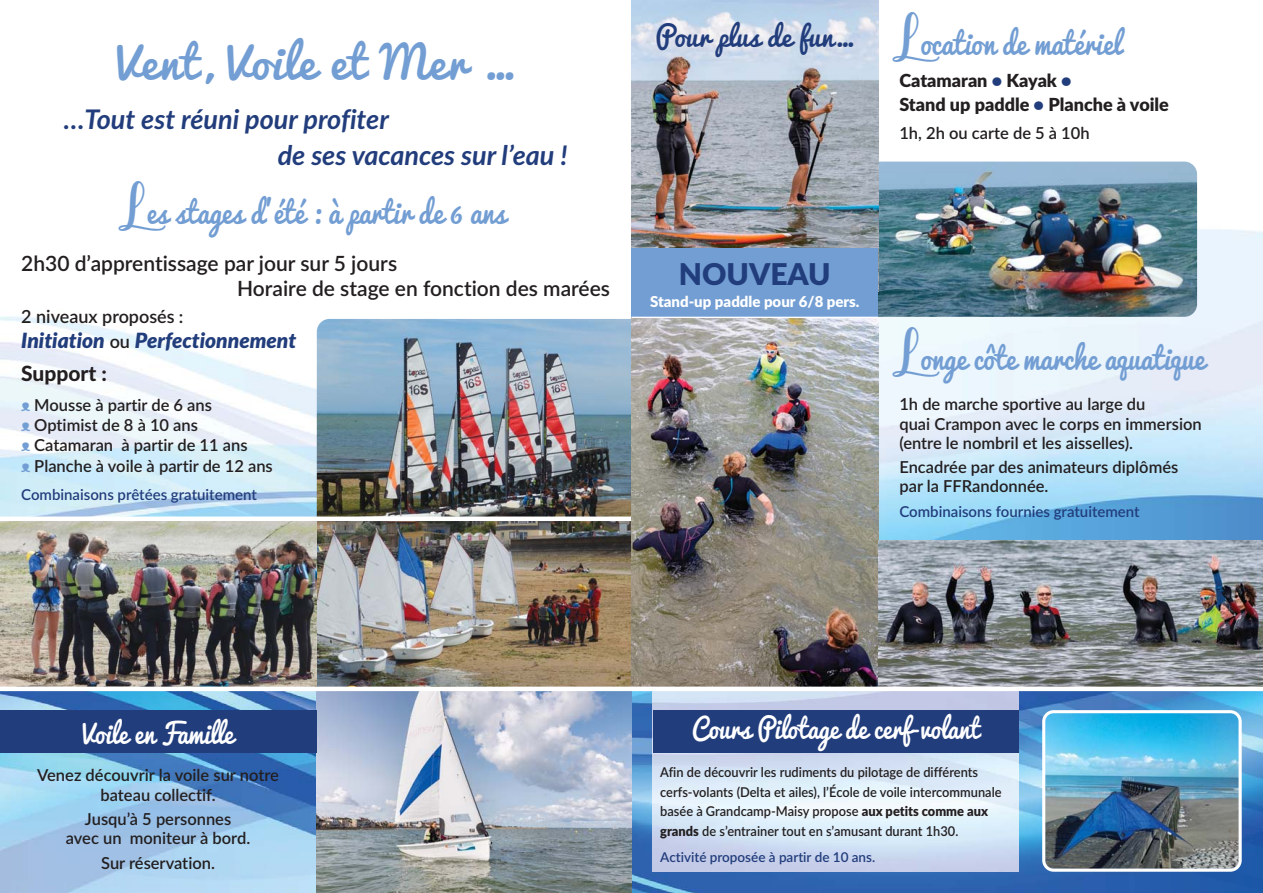
<style>
.page{position:relative;width:1263px;height:893px;background:#fff}
.page>*{position:absolute;margin:0;border:0;box-sizing:border-box;transform-origin:0 0}
.t1{font:45px "Pacifico";letter-spacing:.025em;color:#739ed3}
.t2{font:30px "Pacifico";color:#739ed3;scale:.9 1}
.t3{font:900 30px "Lato";color:#223d7c}
.t4{font:italic 700 27px/36px "Lato";color:#223d7c}
.t5{font:27px "Pacifico";color:#fff;scale:.9 1}
.t6{font:27px "Pacifico";color:#223d7c}
.t7{font:600 21px/25.2px "Lato";color:#231f20}
.t8{font:italic 900 21px/33.8px "Lato";color:#223d7c}
.t9{font:900 18px/24px "Lato";color:#231f20}
.t10{font:600 18px "Lato";color:#231f20}
.t11{font:600 16.5px/20.2px "Lato";color:#231f20}
.t12{font:600 15px "Lato";color:#223d7c}
.t13{font:900 15px "Lato";color:#fff}
.t14{font:600 13.5px/19.5px "Lato";color:#231f20;scale:.95 1}
.t15{font:600 13.5px "Lato";color:#223d7c}
.s1{font-family:"charlotte";font-size:36px}
.s2{font-weight:600;font-style:normal;font-size:18px;color:#231f20}
.s3{font-weight:800;font-style:normal;color:#231f20}
.s4{color:#223d7c}
.s5{font-weight:900}
</style>
<div class="page">
<img style="left:0;top:0;width:1263px;height:893px">
<div style="left:1167px;top:857px;width:96px;height:36px;background:#205aa9"></div>
<img style="left:857px;top:162px;width:340px;height:155px;border-radius:13px">
<img style="left:317px;top:691px;width:314px;height:202px">
<img style="left:317px;top:319px;width:314px;height:197px">
<img style="left:0;top:521px;width:631px;height:166px">
<div style="left:0;top:516px;width:631px;height:5px;background:#fff"></div>
<img style="left:631px;top:0;width:247px;height:249px">
<div style="left:631px;top:249px;width:247px;height:70px;background:#739ed3"></div>
<svg style="left:631px;top:317px;width:247px;height:2px"></svg>
<div style="left:0;top:710px;width:317px;height:43px;background:#223d7c"></div>
<img style="left:1042px;top:710px;width:200px;height:162px">
<img style="left:653px;top:691px;width:365px;height:181px">
<img style="left:631px;top:319px;width:247px;height:368px">
<img style="left:878px;top:540px;width:385px;height:147px">
<hr style="left:0;top:687px;width:1263px;height:4px;background:#fff">
<div style="left:653px;top:710px;width:365px;height:43px;background:#223d7c"></div>
<svg style="left:22px;top:403px;width:8px;height:8px"></svg>
<svg style="left:22px;top:423px;width:8px;height:8px"></svg>
<svg style="left:22px;top:442px;width:8px;height:9px"></svg>
<svg style="left:22px;top:463px;width:8px;height:9px"></svg>
<h1 class="t1" style="left:116px;top:38px;width:400px">Vent, Voile et Mer …</h1>
<h3 class="t4" style="left:278px;top:101px;width:291px;text-indent:-214px">…Tout est réuni pour profiter<br>de ses vacances sur l’eau !</h3>
<h2 class="t2" style="left:125px;top:196px;width:424px"><span class="s1">L</span>es stages d’été : à partir de 6 ans</h2>
<p class="t7" style="left:237px;top:253px;width:374px;text-indent:-216px">2h30 d’apprentissage par jour sur 5 jours<br>Horaire de stage en fonction des marées</p>
<p class="t10" style="left:21px;top:310px;width:164px">2 niveaux proposés :</p>
<p class="t8" style="left:21px;top:323px;width:276px">Initiation <span class="s2">ou</span> Perfectionnement<br><span class="s3">Support :</span></p>
<p class="t11" style="left:34px;top:397px;width:240px">Mousse à partir de 6 ans<br>Optimist de 8 à 10 ans<br>Catamaran à partir de 11 ans<br>Planche à voile à partir de 12 ans</p>
<p class="t12" style="left:21px;top:488px;width:237px">Combinaisons prêtées gratuitement</p>
<h3 class="t6" style="left:655px;top:21px;width:200px">Pour plus de fun…</h3>
<h2 class="t2" style="left:899px;top:27px;width:248px"><span class="s1">L</span>ocation de matériel</h2>
<p class="t9" style="left:899px;top:70px;width:271px">Catamaran <span class="s4">•</span> Kayak <span class="s4">•<br></span>Stand up paddle <span class="s4">•</span> Planche à voile</p>
<p class="t11" style="left:899px;top:124px;width:192px">1h, 2h ou carte de 5 à 10h</p>
<h2 class="t3" style="left:679px;top:263px;width:153px">NOUVEAU</h2>
<p class="t13" style="left:650px;top:296px;width:211px">Stand-up paddle pour 6/8 pers.</p>
<h2 class="t2" style="left:899px;top:341px;width:341px"><span class="s1">L</span>onge côte marche aquatique</h2>
<p class="t11" style="left:899px;top:396px;width:304px;line-height:19.5px">1h de marche sportive au large du<br>quai Crampon avec le corps en immersion (entre le nombril et les aisselles).</p>
<p class="t11" style="left:899px;top:459px;width:280px;line-height:19.5px">Encadrée par des animateurs diplômés par la FFRandonnée.</p>
<p class="t12" style="left:899px;top:506px;width:242px">Combinaisons fournies gratuitement</p>
<h3 class="t5" style="left:83px;top:719px;width:169px">Voile en Famille</h3>
<p class="t11" style="left:37px;top:766px;width:243px;line-height:19.8px;text-align:center">Venez découvrir la voile sur notre bateau collectif.</p>
<p class="t11" style="left:66px;top:810px;width:186px;line-height:19.8px;text-align:center">Jusqu’à 5 personnes<br>avec un moniteur à bord.</p>
<p class="t11" style="left:101px;top:854px;width:115px">Sur réservation.</p>
<h3 class="t5" style="left:692px;top:713px;width:321px">Cours Pilotage de cerf-volant</h3>
<p class="t14" style="left:660px;top:764px;width:361px">Afin de découvrir les rudiments du pilotage de différents cerfs-volants (Delta et ailes), l’École de voile intercommunale basée à Grandcamp-Maisy propose <span class="s5">aux petits comme aux grands</span> de s’entrainer tout en s’amusant durant 1h30.</p>
<p class="t15" style="left:660px;top:852px;width:217px">Activité proposée à partir de 10 ans.</p>
</div>
